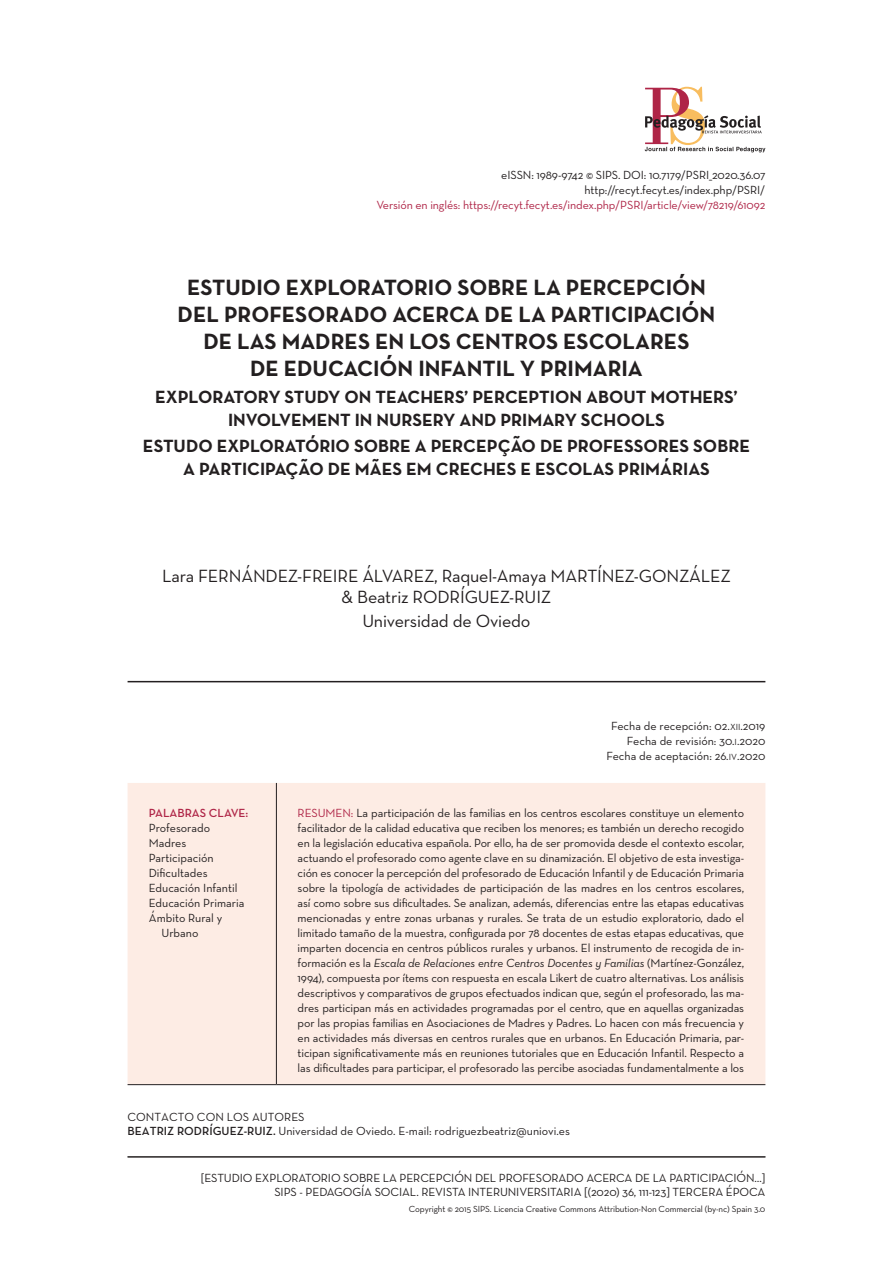
<style>
.page{position:relative;width:893px;height:1263px;background:#fff}
.page>*{position:absolute;margin:0;border:0;box-sizing:border-box;transform-origin:0 0}
.article-title{font:700 22.5px/27px "Neutra Text";color:#231f20;text-align:center}
.trans-title2{font:700 18px/22.5px "Neutra Text";color:#231f20;text-align:center}
.trans-title{font:700 18px/22.5px "Neutra Text";color:#231f20;text-align:center}
.name{font:18px/21.6px "Neutra Text";letter-spacing:-.01em;color:#231f20;text-align:center}
.Universidad{font:18px "Neutra Text";letter-spacing:-.01em;color:#231f20}
.Resumen{font:12px/15px "Neutra Text";letter-spacing:-.01em;color:#231f20;text-align:right}
.Contactar{font:12px "Neutra Text";color:#231f20}
.Palabraclave{font:12px/15px "Neutra Text";color:#231f20}
.t1{font:12px "Neutra Text";letter-spacing:-.01em;color:#af2547}
.Fecha1-2{font:12px "Neutra Text";color:#231f20}
.Fecha3{font:12px "Neutra Text";color:#231f20}
.PalabraClaveTit{font:600 12px "Neutra Text";color:#af2547}
.t2{font:9px "Neutra Text";letter-spacing:-.01em;color:#231f20}
.s1{font-family:"Neutra Text Book Alt";font-size:9px}
.s2{color:#af2547}
.s3{font-style:italic}
.s4{font-weight:600}
</style>
<div class="page">
<hr style="left:128px;top:1156px;width:637px;height:1px;background:#231f20">
<svg style="left:645px;top:87px;width:120px;height:65px"></svg>
<hr style="left:128px;top:681px;width:637px;height:1px;background:#231f20">
<div style="left:128px;top:783px;width:637px;height:301px;background:#fdece4"></div>
<hr style="left:276px;top:783px;width:1px;height:301px;background:#231f20">
<hr style="left:128px;top:1084px;width:148px;height:1px;background:#231f20">
<hr style="left:276px;top:1084px;width:489px;height:1px;background:#231f20">
<p class="Resumen" style="left:501px;top:167px;width:266px">eISSN: 1989-9742 © SIPS. DOI: 10.7179/PSRI_2020.36.07</p>
<p class="Resumen" style="left:585px;top:182px;width:182px">http://recyt.fecyt.es/index.php/PSRI/</p>
<p class="t1" style="left:376px;top:198px;width:390px">Versión en inglés: https://recyt.fecyt.es/index.php/PSRI/article/view/78219/61092</p>
<p class="article-title" style="left:178px;top:274px;width:539px">ESTUDIO EXPLORATORIO SOBRE LA PERCEPCIÓN DEL PROFESORADO ACERCA DE LA PARTICIPACIÓN DE LAS MADRES EN LOS CENTROS ESCOLARES<br>DE EDUCACIÓN INFANTIL Y PRIMARIA</p>
<p class="trans-title" style="left:155px;top:385px;width:584px">EXPLORATORY STUDY ON TEACHERS’ PERCEPTION ABOUT MOTHERS’<br>INVOLVEMENT IN NURSERY AND PRIMARY SCHOOLS</p>
<p class="trans-title2" style="left:143px;top:435px;width:609px">ESTUDO EXPLORATÓRIO SOBRE A PERCEPÇÃO DE PROFESSORES SOBRE<br>A PARTICIPAÇÃO DE MÃES EM CRECHES E ESCOLAS PRIMÁRIAS</p>
<p class="name" style="left:162px;top:564px;width:570px">Lara FERNÁNDEZ-FREIRE ÁLVAREZ, Raquel-Amaya MARTÍNEZ-GONZÁLEZ &amp; Beatriz RODRÍGUEZ-RUIZ</p>
<p class="Universidad" style="left:362px;top:610px;width:169px">Universidad de Oviedo</p>
<p class="PalabraClaveTit" style="left:149px;top:805px;width:101px">PALABRAS CLAVE:</p>
<p class="Palabraclave" style="left:149px;top:820px;width:63px">Profesorado</p>
<p class="Palabraclave" style="left:149px;top:835px;width:39px">Madres</p>
<p class="Palabraclave" style="left:149px;top:850px;width:66px">Participación</p>
<p class="Palabraclave" style="left:149px;top:865px;width:60px">Dificultades</p>
<p class="Palabraclave" style="left:149px;top:880px;width:90px">Educación Infantil</p>
<p class="Palabraclave" style="left:149px;top:895px;width:97px">Educación Primaria</p>
<p class="Palabraclave" style="left:162px;top:910px;width:62px;text-indent:-13px">Ámbito Rural y<br>Urbano</p>
<p class="Fecha1-2" style="left:611px;top:718px;width:156px">Fecha de recepción: 02.<span class="s1">XII</span>.2019</p>
<p class="Fecha1-2" style="left:627px;top:733px;width:140px">Fecha de revisión: 30.<span class="s1">I</span>.2020</p>
<p class="Fecha3" style="left:606px;top:748px;width:160px">Fecha de aceptación: 26.<span class="s1">IV</span>.2020</p>
<p class="Resumen" style="left:298px;top:805px;width:448px;text-align:justify"><span class="s2">RESUMEN:</span> La participación de las familias en los centros escolares constituye un elemento facilitador de la calidad educativa que reciben los menores; es también un derecho recogido en la legislación educativa española. Por ello, ha de ser promovida desde el contexto escolar, actuando el profesorado como agente clave en su dinamización. El objetivo de esta investiga&shy;ción es conocer la percepción del profesorado de Educación Infantil y de Educación Primaria sobre la tipología de actividades de participación de las madres en los centros escolares, así como sobre sus dificultades. Se analizan, además, diferencias entre las etapas educativas mencionadas y entre zonas urbanas y rurales. Se trata de un estudio exploratorio, dado el limitado tamaño de la muestra, configurada por 78 docentes de estas etapas educativas, que imparten docencia en centros públicos rurales y urbanos. El instrumento de recogida de in&shy;formación es la <span class="s3">Escala de Relaciones entre Centros Docentes y Familias</span> (Martínez-González, 1994), compuesta por ítems con respuesta en escala Likert de cuatro alternativas. Los análisis descriptivos y comparativos de grupos efectuados indican que, según el profesorado, las ma&shy;dres participan más en actividades programadas por el centro, que en aquellas organizadas por las propias familias en Asociaciones de Madres y Padres. Lo hacen con más frecuencia y en actividades más diversas en centros rurales que en urbanos. En Educación Primaria, par&shy;ticipan significativamente más en reuniones tutoriales que en Educación Infantil. Respecto a las dificultades para participar, el profesorado las percibe asociadas fundamentalmente a los</p>
<p class="Contactar" style="left:128px;top:1110px;width:179px">CONTACTO CON LOS AUTORES</p>
<p class="Contactar" style="left:128px;top:1124px;width:444px"><span class="s4">BEATRIZ RODRÍGUEZ-RUIZ.</span> Universidad de Oviedo. E-mail: rodriguezbeatriz@uniovi.es</p>
<p class="Resumen" style="left:201px;top:1170px;width:566px;line-height:14.4px">[ESTUDIO EXPLORATORIO SOBRE LA PERCEPCIÓN DEL PROFESORADO ACERCA DE LA PARTICIPACIÓN…]<br>SIPS - PEDAGOGÍA SOCIAL. REVISTA INTERUNIVERSITARIA [(2020) 36, 111-123] TERCERA ÉPOCA</p>
<p class="t2" style="left:409px;top:1203px;width:358px">Copyright © 2015 SIPS. Licencia Creative Commons Attribution-Non Commercial (by-nc) Spain 3.0</p>
</div>
